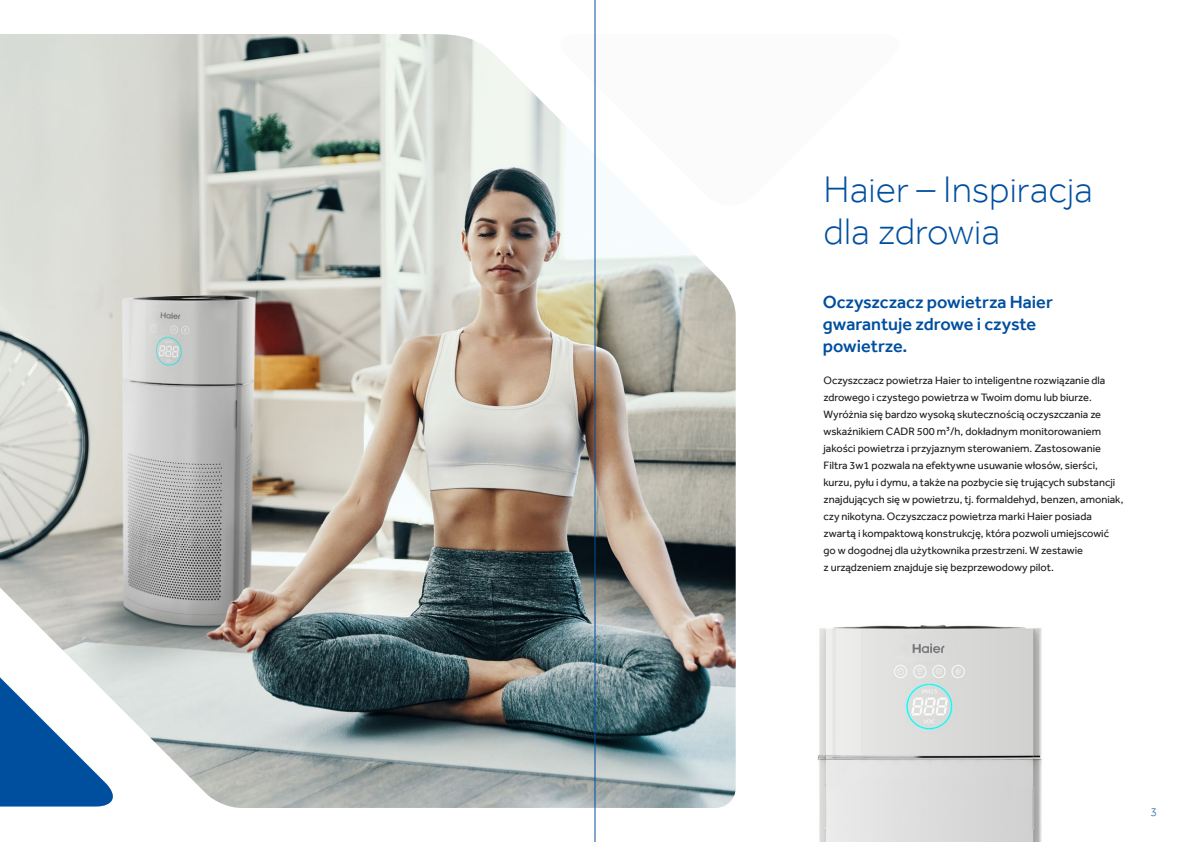
<style>
.page{position:relative;width:1191px;height:842px;background:#fff}
.page>*{position:absolute;margin:0;border:0;box-sizing:border-box;transform-origin:0 0}
.t1{font:300 38px/42px "Effra";color:#004f9f}
.t2{font:500 18px/22px "Effra";color:#004f9f}
.t3{font:300 12px "Effra";color:#004f9f}
.t4{font:11px/17px "Effra";color:#1d1d1b}
</style>
<div class="page">
<img style="left:817px;top:625px;width:225px;height:217px">
<img style="left:0;top:34px;width:735px;height:774px">
<hr style="left:594px;top:0;width:1px;height:842px;background:#004f9f">
<h1 class="t1" style="left:823px;top:168px;width:271px">Haier – Inspiracja dla zdrowia</h1>
<h2 class="t2" style="left:823px;top:290px;width:231px">Oczyszczacz powietrza Haier gwarantuje zdrowe i czyste powietrze.</h2>
<p class="t4" style="left:823px;top:372px;width:301px">Oczyszczacz powietrza Haier to inteligentne rozwiązanie dla zdrowego i czystego powietrza w Twoim domu lub biurze.<br>Wyróżnia się bardzo wysoką skutecznością oczyszczania ze wskaźnikiem CADR 500 m³/h, dokładnym monitorowaniem jakości powietrza i przyjaznym sterowaniem. Zastosowanie Filtra 3w1 pozwala na efektywne usuwanie włosów, sierści, kurzu, pyłu i dymu, a także na pozbycie się trujących substancji znajdujących się w powietrzu, tj. formaldehyd, benzen, amoniak, czy nikotyna. Oczyszczacz powietrza marki Haier posiada zwartą i kompaktową konstrukcję, która pozwoli umiejscowić go w dogodnej dla użytkownika przestrzeni. W zestawie<br>z urządzeniem znajduje się bezprzewodowy pilot.</p>
<p class="t3" style="left:1150px;top:805px;width:8px">3</p>
</div>
